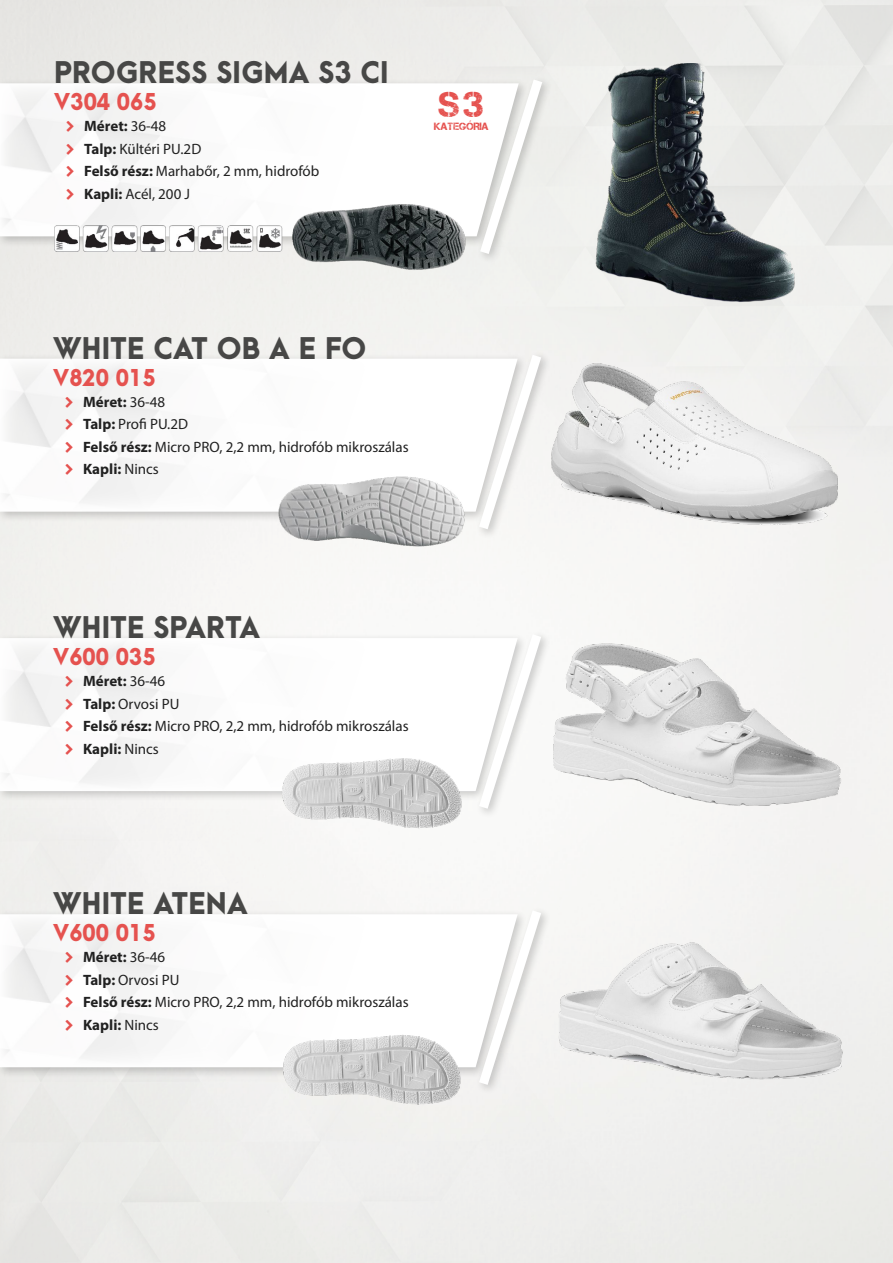
<style>
.page{position:relative;width:893px;height:1263px;background:#fff}
.page>*{position:absolute;margin:0;border:0;box-sizing:border-box;transform-origin:0 0}
.t1{font:36px "Capture Smallz";color:#e5524f}
.t2{font:800 27px "Arca Majora 3";letter-spacing:.01em;color:#474746}
.t3{font:800 21px "Arca Majora 3";color:#e5524f}
.t4{font:15px/22.5px "Myriad Pro";color:#212121}
.t5{font:10.5px "Capture Smallz";color:#e5524f}
.s1{font-weight:700}
</style>
<div class="page">
<div style="left:265px;top:0;width:628px;height:460px;background:#eeeeeb"></div>
<img style="left:596px;top:64px;width:201px;height:242px">
<div style="left:0;top:78px;width:529px;height:170px;background:#000;opacity:.2"></div>
<img style="left:0;top:83px;width:473px;height:153px">
<div style="left:476px;top:75px;width:76px;height:189px;background:#efefec"></div>
<svg style="left:473px;top:70px;width:76px;height:194px"></svg>
<img style="left:291px;top:199px;width:175px;height:77px">
<img style="left:54px;top:226px;width:229px;height:25px">
<img style="left:529px;top:318px;width:335px;height:230px">
<div style="left:0;top:354px;width:528px;height:169px;background:#000;opacity:.2"></div>
<img style="left:0;top:358px;width:472px;height:154px">
<div style="left:475px;top:350px;width:76px;height:190px;background:#f5f5f3"></div>
<svg style="left:472px;top:345px;width:76px;height:194px"></svg>
<img style="left:278px;top:475px;width:187px;height:78px">
<img style="left:529px;top:593px;width:335px;height:239px">
<div style="left:0;top:633px;width:528px;height:169px;background:#000;opacity:.2"></div>
<img style="left:0;top:638px;width:472px;height:153px">
<div style="left:475px;top:630px;width:76px;height:189px;background:#f9f9f8"></div>
<svg style="left:472px;top:624px;width:76px;height:195px"></svg>
<img style="left:270px;top:754px;width:203px;height:78px">
<img style="left:530px;top:865px;width:334px;height:237px">
<div style="left:0;top:909px;width:528px;height:170px;background:#000;opacity:.2"></div>
<img style="left:0;top:914px;width:472px;height:153px">
<div style="left:475px;top:906px;width:76px;height:189px;background:#f5f4f3"></div>
<svg style="left:472px;top:900px;width:76px;height:195px"></svg>
<img style="left:270px;top:1030px;width:203px;height:78px">
<svg style="left:67px;top:121px;width:7px;height:11px"></svg>
<svg style="left:67px;top:144px;width:7px;height:10px"></svg>
<svg style="left:67px;top:166px;width:7px;height:11px"></svg>
<svg style="left:67px;top:189px;width:7px;height:10px"></svg>
<svg style="left:66px;top:396px;width:7px;height:11px"></svg>
<svg style="left:66px;top:419px;width:7px;height:11px"></svg>
<svg style="left:66px;top:441px;width:7px;height:11px"></svg>
<svg style="left:66px;top:464px;width:7px;height:11px"></svg>
<svg style="left:66px;top:676px;width:7px;height:11px"></svg>
<svg style="left:66px;top:698px;width:7px;height:11px"></svg>
<svg style="left:66px;top:721px;width:7px;height:11px"></svg>
<svg style="left:66px;top:743px;width:7px;height:11px"></svg>
<svg style="left:66px;top:952px;width:7px;height:11px"></svg>
<svg style="left:66px;top:974px;width:7px;height:11px"></svg>
<svg style="left:66px;top:997px;width:7px;height:11px"></svg>
<svg style="left:66px;top:1019px;width:7px;height:11px"></svg>
<h2 class="t2" style="left:54px;top:48px;width:336px">PROGRESS SIGMA S3 CI</h2>
<h3 class="t3" style="left:54px;top:83px;width:104px">V304 065</h3>
<p class="t4" style="left:84px;top:115px;width:237px"><span class="s1">Méret:</span> 36-48<br><span class="s1">Talp:</span> Kültéri PU.2D<br><span class="s1">Felső rész:</span> Marhabőr, 2 mm, hidrofób<br><span class="s1">Kapli:</span> Acél, 200 J</p>
<h1 class="t1" style="left:439px;top:84px;width:47px">S3</h1>
<p class="t5" style="left:434px;top:121px;width:56px">KATEGÓRIA</p>
<h2 class="t2" style="left:53px;top:324px;width:315px">WHITE CAT OB A E FO</h2>
<h3 class="t3" style="left:53px;top:358px;width:104px">V820 015</h3>
<p class="t4" style="left:83px;top:390px;width:327px"><span class="s1">Méret:</span> 36-48<br><span class="s1">Talp:</span> Profi PU.2D<br><span class="s1">Felső rész:</span> Micro PRO, 2,2 mm, hidrofób mikroszálas<br><span class="s1">Kapli:</span> Nincs</p>
<h2 class="t2" style="left:53px;top:603px;width:208px">WHITE SPARTA</h2>
<h3 class="t3" style="left:53px;top:638px;width:104px">V600 035</h3>
<p class="t4" style="left:83px;top:669px;width:327px"><span class="s1">Méret:</span> 36-46<br><span class="s1">Talp:</span> Orvosi PU<br><span class="s1">Felső rész:</span> Micro PRO, 2,2 mm, hidrofób mikroszálas<br><span class="s1">Kapli:</span> Nincs</p>
<h2 class="t2" style="left:53px;top:879px;width:196px">WHITE ATENA</h2>
<h3 class="t3" style="left:53px;top:914px;width:104px">V600 015</h3>
<p class="t4" style="left:83px;top:946px;width:327px"><span class="s1">Méret:</span> 36-46<br><span class="s1">Talp:</span> Orvosi PU<br><span class="s1">Felső rész:</span> Micro PRO, 2,2 mm, hidrofób mikroszálas<br><span class="s1">Kapli:</span> Nincs</p>
</div>
